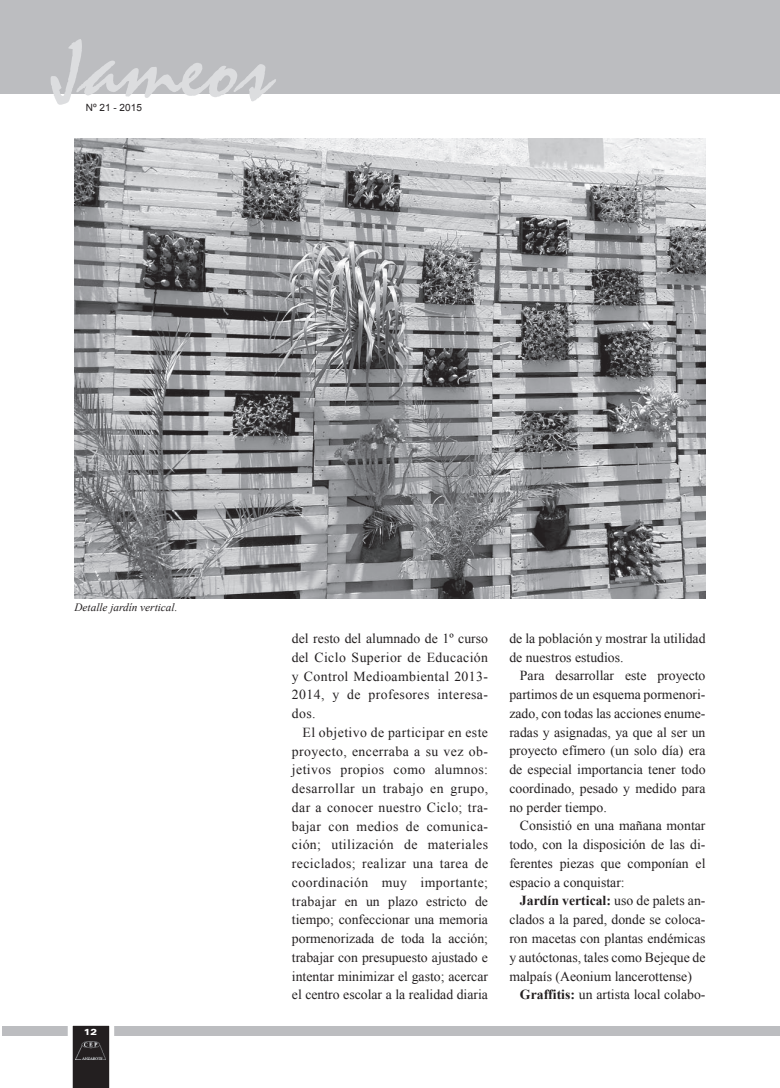
<style>
.page{position:relative;width:780px;height:1088px;background:#fff}
.page>*{position:absolute;margin:0;border:0;box-sizing:border-box;transform-origin:0 0}
.t1{font:90px "Staccato 222 BT";color:#dcdddf}
.t2{font:13.75px/18.8px "Times New Roman";color:#231f20;text-align:justify}
.t3{font:700 13.75px "Times New Roman";color:#231f20}
.t4{font:italic 11.25px "Times New Roman";color:#231f20}
.t5{font:10px "Arial";color:#231f20}
.t6{font:900 expanded 8.75px "Zurich BT";color:#fff}
.s1{font-weight:400}
.s2{font-weight:700}
</style>
<div class="page">
<div style="left:2px;top:1026px;width:760px;height:10px;background:#bcbdc0"></div>
<svg style="left:68px;top:1025px;width:46px;height:63px"></svg>
<div style="left:0;top:0;width:762px;height:93px;background:#bcbdc0"></div>
<img style="left:75px;top:1042px;width:31px;height:17px">
<div style="left:762px;top:1026px;width:18px;height:10px;background:#bcbdc0"></div>
<div style="left:762px;top:0;width:18px;height:93px;background:#bcbdc0"></div>
<img style="left:74px;top:139px;width:631px;height:459px">
<h1 class="t1" style="left:50px;top:18px;width:223px">Jameos</h1>
<p class="t5" style="left:86px;top:101px;width:57px">Nº 21 - 2015</p>
<p class="t4" style="left:74px;top:600px;width:105px">Detalle jardín vertical.</p>
<p class="t6" style="left:84px;top:1027px;width:15px">12</p>
<p class="t2" style="left:292px;top:629px;width:198px">del resto del alumnado de 1º curso del Ciclo Superior de Educación y Control Medioambiental 2013- 2014, y de profesores interesa&shy;dos.</p>
<p class="t2" style="left:292px;top:722px;width:198px;text-indent:11px">El objetivo de participar en este proyecto, encerraba a su vez ob&shy;jetivos propios como alumnos: desarrollar un trabajo en grupo, dar a conocer nuestro Ciclo; tra&shy;bajar con medios de comunica&shy;ción; utilización de materiales reciclados; realizar una tarea de coordinación muy importante; trabajar en un plazo estricto de tiempo; confeccionar una memoria pormenorizada de toda la acción; trabajar con presupuesto ajustado e intentar minimizar el gasto; acercar el centro escolar a la realidad diaria</p>
<p class="t2" style="left:509px;top:629px;width:198px">de la población y mostrar la utilidad de nuestros estudios.</p>
<p class="t2" style="left:509px;top:666px;width:198px;text-indent:11px">Para desarrollar este proyecto partimos de un esquema pormenori&shy;zado, con todas las acciones enume&shy;radas y asignadas, ya que al ser un proyecto efímero (un solo día) era de especial importancia tener todo coordinado, pesado y medido para no perder tiempo.</p>
<p class="t2" style="left:509px;top:816px;width:198px;text-indent:11px">Consistió en una mañana montar todo, con la disposición de las di&shy;ferentes piezas que componían el espacio a conquistar:</p>
<p class="t3" style="left:520px;top:891px;width:187px">Jardín vertical: <span class="s1">uso de palets an-</span></p>
<p class="t2" style="left:509px;top:910px;width:198px">clados a la pared, donde se coloca-</p>
<p class="t2" style="left:509px;top:929px;width:198px">ron macetas con plantas endémicas</p>
<p class="t2" style="left:509px;top:947px;width:198px">y autóctonas, tales como Bejeque de</p>
<p class="t2" style="left:509px;top:966px;width:184px">malpaís (Aeonium lancerottense)</p>
<p class="t2" style="left:520px;top:985px;width:187px"><span class="s2">Graffitis:</span> un artista local colabo-</p>
</div>
